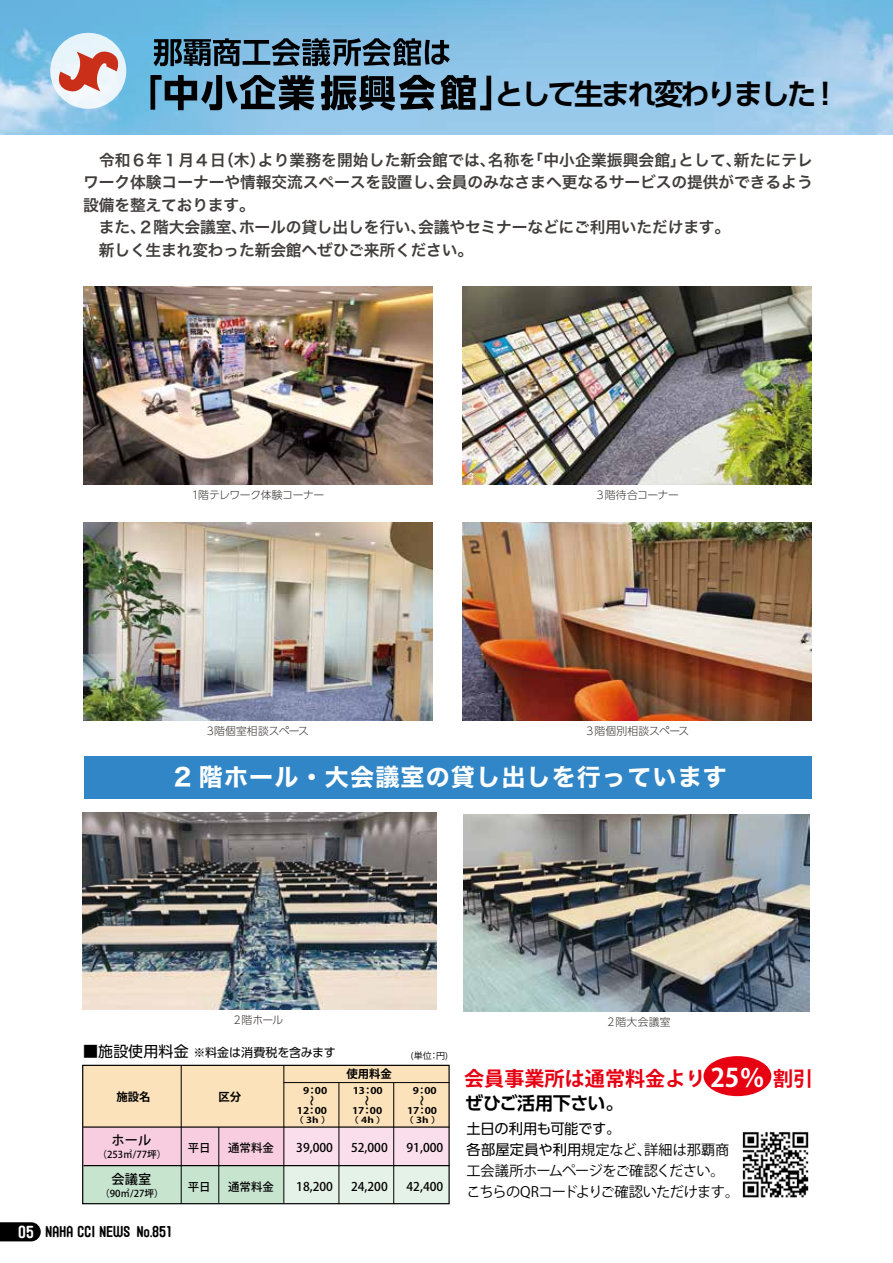
<style>
.page{position:relative;width:893px;height:1263px;background:#fff}
.page>*{position:absolute;margin:0;border:0;box-sizing:border-box;transform-origin:0 0}
.t1{font:700 29.25px "UD Shin Go Pro De";letter-spacing:-.09em;color:#000}
.t2{font:700 25.35px "Koz Go Pro";color:#fff}
.t3{font:24px "Hiragino Sans W7";letter-spacing:.05em;color:#fff}
.t4{font:700 20.1px "Koz Go Pro";color:#e60012}
.t5{font:700 18px "UD Shin Go Pro De";letter-spacing:-.015em;color:#000}
.t6{font:15.75px/22.5px "Hira Kaku Pro W6";letter-spacing:-.005em;color:#413d3c}
.t7{font:15px "UD Shin Go Pro";color:#000}
.t8{font:15px "Circle 20";color:#fff}
.t9{font:14.25px/21px "Koz Go Pr 6 N";letter-spacing:-.04em;color:#000}
.t10{font:14.25px "UD Shin Go Pro";letter-spacing:.01em;color:#000}
.t11{font:14.25px "UD Shin Go Pro";letter-spacing:-.01em;color:#000}
.t12{font:13.5px "Circle 20";letter-spacing:-.025em;color:#000}
.t13{font:500 13.2px "Koz Go Pro";color:#000}
.t14{font:500 12px "Koz Go Pro";color:#000}
.t15{font:12px "UD Shin Go Pro";letter-spacing:-.01em;color:#000}
.t16{font:500 11.4px "Koz Go Pro";color:#000}
.t17{font:700 11.4px "Koz Go Pro";color:#000}
.t18{font:300 10.8px "UD Shin Go Pro";letter-spacing:-.03em;color:#3e3a39}
.t19{font:300 10.8px "UD Shin Go Pro";letter-spacing:.005em;color:#3e3a39}
.t20{font:300 10.8px "UD Shin Go Pro";letter-spacing:.01em;color:#3e3a39}
.t21{font:500 9.6px "Koz Go Pro";color:#000}
.t22{font:700 9.15px/20.1px "Koz Go Pro";color:#000;text-align:right;scale:1.18 1}
.t23{font:9px "Koz Go Pro";color:#000}
.t24{font:700 8.25px "Koz Go Pro";color:#000;scale:1.29 1}
.s1{font-family:"Koz Go Pr 6 N"}
</style>
<div class="page">
<img style="left:0;top:0;width:893px;height:134px">
<img style="left:84px;top:287px;width:348px;height:197px">
<img style="left:463px;top:287px;width:349px;height:197px">
<img style="left:463px;top:523px;width:349px;height:197px">
<img style="left:463px;top:814px;width:347px;height:197px">
<img style="left:83px;top:812px;width:354px;height:197px">
<img style="left:83px;top:523px;width:349px;height:197px">
<img style="left:742px;top:1132px;width:67px;height:66px">
<svg style="left:50px;top:33px;width:76px;height:76px"></svg>
<svg style="left:54px;top:49px;width:69px;height:45px"></svg>
<svg style="left:150px;top:75px;width:164px;height:35px;background:#436376"></svg>
<svg style="left:321px;top:75px;width:170px;height:36px;background:#3e5362"></svg>
<svg style="left:154px;top:38px;width:296px;height:28px;background:#3f5d70"></svg>
<div style="left:84px;top:756px;width:728px;height:43px;background:#3086c6"></div>
<div style="left:284px;top:1164px;width:165px;height:40px;background:#e5f2e8"></div>
<div style="left:284px;top:1126px;width:165px;height:39px;background:#fadeeb"></div>
<div style="left:83px;top:1065px;width:366px;height:62px;background:#fce2ba"></div>
<div style="left:82px;top:1165px;width:201px;height:38px;background:#c7e4cf"></div>
<div style="left:83px;top:1127px;width:201px;height:39px;background:#f8cde0"></div>
<hr style="left:338px;top:1082px;width:1px;height:122px;background:#000">
<hr style="left:393px;top:1082px;width:1px;height:122px;background:#000">
<hr style="left:283px;top:1065px;width:1px;height:138px;background:#000">
<hr style="left:218px;top:1127px;width:1px;height:76px;background:#000">
<hr style="left:181px;top:1066px;width:1px;height:138px;background:#000">
<div style="left:82px;top:1065px;width:368px;height:139px;border:1px solid #000"></div>
<hr style="left:83px;top:1126px;width:366px;height:2px;background:#000">
<hr style="left:84px;top:1165px;width:366px;height:1px;background:#000">
<hr style="left:284px;top:1082px;width:165px;height:1px;background:#000">
<div style="left:703px;top:1056px;width:68px;height:40px;background:#e60012;border-radius:50%"></div>
<svg style="left:0;top:1222px;width:41px;height:19px"></svg>
<h1 class="t1" style="left:494px;top:70px;width:337px">として生まれ変わりました !</h1>
<p class="t6" style="left:488px;top:148px;width:49px">名称を</p>
<p class="t6" style="left:83px;top:148px;width:184px">　令和６年１月４（日木）</p>
<p class="t6" style="left:258px;top:148px;width:239px">より業務を開始した新会館では、</p>
<p class="t6" style="left:528px;top:148px;width:160px">「中小企業振興会館」</p>
<p class="t6" style="left:734px;top:148px;width:81px">新たにテレ</p>
<p class="t6" style="left:678px;top:148px;width:65px">として、</p>
<p class="t6" style="left:436px;top:170px;width:378px">会員のみなさまへ更なるサービスの提供ができるよう</p>
<p class="t6" style="left:83px;top:170px;width:362px">ワーク体験コーナーや情報交流スペースを設置し、</p>
<p class="t6" style="left:83px;top:193px;width:173px">設備を整えております。</p>
<p class="t6" style="left:418px;top:215px;width:314px">会議やセミナーなどにご利用いただけます。</p>
<p class="t6" style="left:83px;top:215px;width:391px">　また２、階大会議室、<br>　新しく生まれ変わった新会館へぜひご来所ください。</p>
<p class="t6" style="left:239px;top:215px;width:189px">ホールの貸し出しを行い、</p>
<p class="t18" style="left:192px;top:486px;width:134px">1階テレワーク体験コーナー</p>
<p class="t20" style="left:207px;top:722px;width:104px">3階個室相談スペース</p>
<p class="t18" style="left:595px;top:486px;width:86px">３階待合コーナー</p>
<p class="t19" style="left:584px;top:722px;width:107px">３階個別相談スペース</p>
<h3 class="t3" style="left:174px;top:759px;width:554px">2 階ホール・大会議室の貸し出しを行っています</h3>
<p class="t8" style="left:18px;top:1224px;width:17px">05</p>
<p class="t18" style="left:232px;top:1011px;width:53px">２階ホール</p>
<p class="t7" style="left:83px;top:1039px;width:107px">■施設使用料金</p>
<p class="t17" style="left:116px;top:1090px;width:36px">施設名</p>
<p class="t15" style="left:194px;top:1043px;width:144px">※料金は消費税を含みます</p>
<p class="t23" style="left:411px;top:1049px;width:22px">(単位</p>
<p class="t23" style="left:436px;top:1049px;width:13px">円(</p>
<p class="t23" style="left:429px;top:1049px;width:10px">：</p>
<p class="t17" style="left:346px;top:1066px;width:47px">使用料金</p>
<p class="t22" style="left:297px;top:1081px;width:27px">9：00<br>12：00</p>
<p class="t24" style="left:293px;top:1114px;width:31px">（3h(</p>
<p class="t22" style="left:302px;top:1105px;width:11px;rotate:-90deg">~</p>
<p class="t22" style="left:352px;top:1081px;width:28px;text-align:left">13：00<br>17：00</p>
<p class="t24" style="left:348px;top:1114px;width:31px">（4h(</p>
<p class="t22" style="left:358px;top:1105px;width:11px;rotate:-90deg">~</p>
<p class="t22" style="left:407px;top:1081px;width:27px;text-align:center">9：00<br>17：00</p>
<p class="t24" style="left:403px;top:1114px;width:31px">（3h(</p>
<p class="t17" style="left:218px;top:1090px;width:24px">区分</p>
<p class="t22" style="left:413px;top:1105px;width:11px;rotate:-90deg">~</p>
<p class="t14" style="left:407px;top:1140px;width:38px">91,000</p>
<p class="t13" style="left:112px;top:1132px;width:41px">ホール</p>
<p class="t16" style="left:228px;top:1140px;width:47px">通常料金</p>
<p class="t14" style="left:296px;top:1140px;width:38px">39,000</p>
<p class="t14" style="left:351px;top:1140px;width:38px">52,000</p>
<p class="t16" style="left:188px;top:1140px;width:24px">平日</p>
<p class="t21" style="left:97px;top:1149px;width:70px">（253㎡/77坪(</p>
<p class="t13" style="left:112px;top:1170px;width:41px">会議室</p>
<p class="t21" style="left:100px;top:1187px;width:65px">（90㎡/27坪(</p>
<p class="t12" style="left:45px;top:1225px;width:129px">NAHA CCI NEWS No.851</p>
<p class="t16" style="left:188px;top:1179px;width:24px">平日</p>
<p class="t16" style="left:228px;top:1179px;width:47px">通常料金</p>
<p class="t14" style="left:296px;top:1179px;width:38px">18,200</p>
<p class="t14" style="left:351px;top:1179px;width:38px">24,200</p>
<p class="t14" style="left:407px;top:1179px;width:38px">42,400</p>
<p class="t18" style="left:605px;top:1013px;width:67px">２階大会議室</p>
<p class="t4" style="left:464px;top:1066px;width:243px">会員事業所は通常料金より</p>
<p class="t5" style="left:465px;top:1089px;width:160px">ぜひご活用下さい。</p>
<p class="t11" style="left:467px;top:1117px;width:155px">土日の利用も可能です。</p>
<h2 class="t2" style="left:710px;top:1061px;width:56px">25％</h2>
<p class="t10" style="left:467px;top:1138px;width:186px">各部屋定員や利用<span class="s1">規定など、</span></p>
<p class="t9" style="left:467px;top:1161px;width:274px">工会議所ホームページをご確認ください。こちらのQRコードよりご確認いただけます。</p>
<p class="t9" style="left:644px;top:1140px;width:87px">詳細は那覇商</p>
<p class="t4" style="left:773px;top:1066px;width:42px">割引</p>
</div>
